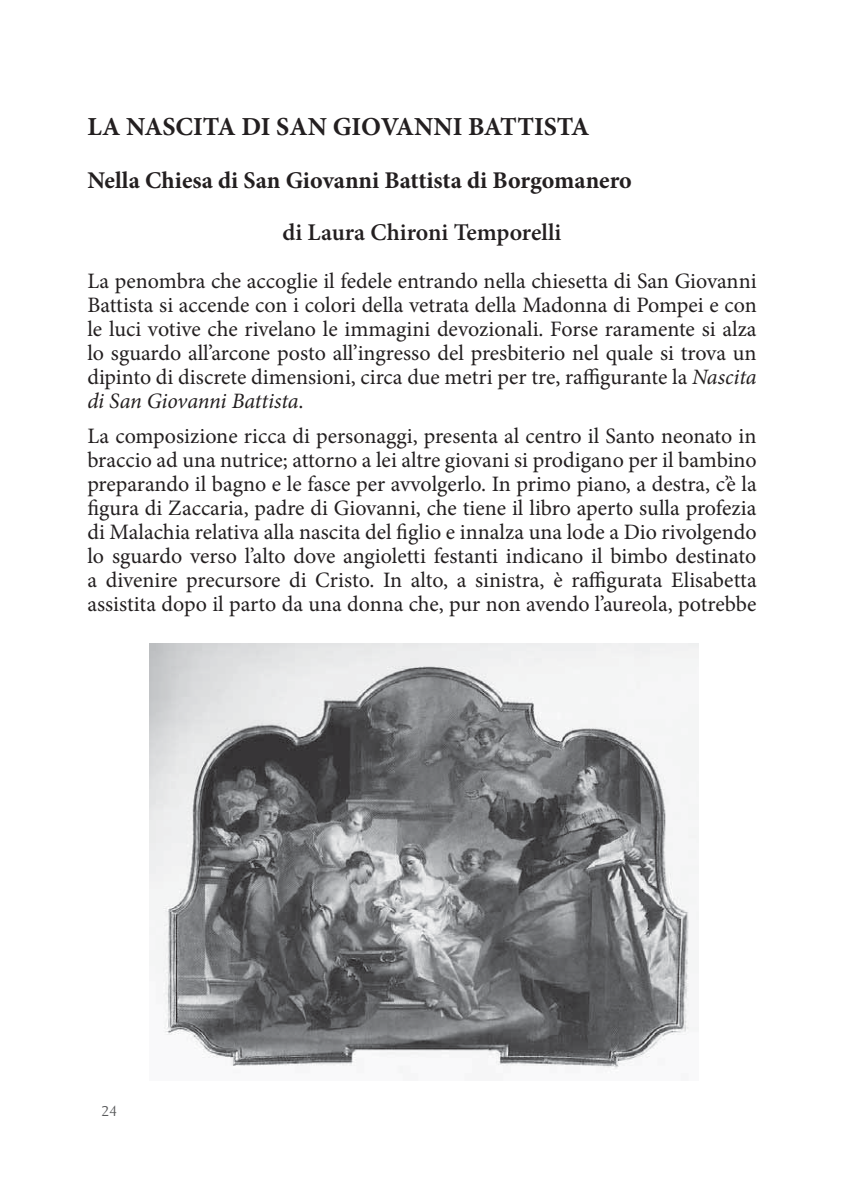
<style>
.page{position:relative;width:844px;height:1196px;background:#fff}
.page>*{position:absolute;margin:0;border:0;box-sizing:border-box;transform-origin:0 0}
.t1{font:700 26px "Minion Pro";color:#231f20}
.t2{font:700 24px "Minion Pro";color:#231f20}
.t3{font:600 24px "Minion Pro";color:#231f20}
.t4{font:22px/24px "Minion Pro";color:#231f20;text-align:justify}
.t5{font:14px "Berling";color:#58595b}
.s1{font-style:italic}
</style>
<div class="page">
<img style="left:149px;top:643px;width:549px;height:430px">
<p class="t1" style="left:87px;top:116px;width:504px">LA NASCITA DI SAN GIOVANNI BATTISTA</p>
<p class="t2" style="left:87px;top:170px;width:546px">Nella Chiesa di San Giovanni Battista di Borgomanero</p>
<p class="t3" style="left:282px;top:218px;width:280px">di Laura Chironi Temporelli</p>
<p class="t4" style="left:87px;top:271px;width:671px">La penombra che accoglie il fedele entrando nella chiesetta di San Giovanni Battista si accende con i colori della vetrata della Madonna di Pompei e con le luci votive che rivelano le immagini devozionali. Forse raramente si alza lo sguardo all’arcone posto all’ingresso del presbiterio nel quale si trova un dipinto di discrete dimensioni, circa due metri per tre, raffigurante la <span class="s1">Nascita di San Giovanni Battista</span>.</p>
<p class="t4" style="left:87px;top:425px;width:671px">La composizione ricca di personaggi, presenta al centro il Santo neonato in braccio ad una nutrice; attorno a lei altre giovani si prodigano per il bambino preparando il bagno e le fasce per avvolgerlo. In primo piano, a destra, c’è la figura di Zaccaria, padre di Giovanni, che tiene il libro aperto sulla profezia di Malachia relativa alla nascita del figlio e innalza una lode a Dio rivolgendo lo sguardo verso l’alto dove angioletti festanti indicano il bimbo destinato a divenire precursore di Cristo. In alto, a sinistra, è raffigurata Elisabetta assistita dopo il parto da una donna che, pur non avendo l’aureola, potrebbe</p>
<p class="t5" style="left:102px;top:1104px;width:17px">24</p>
</div>
